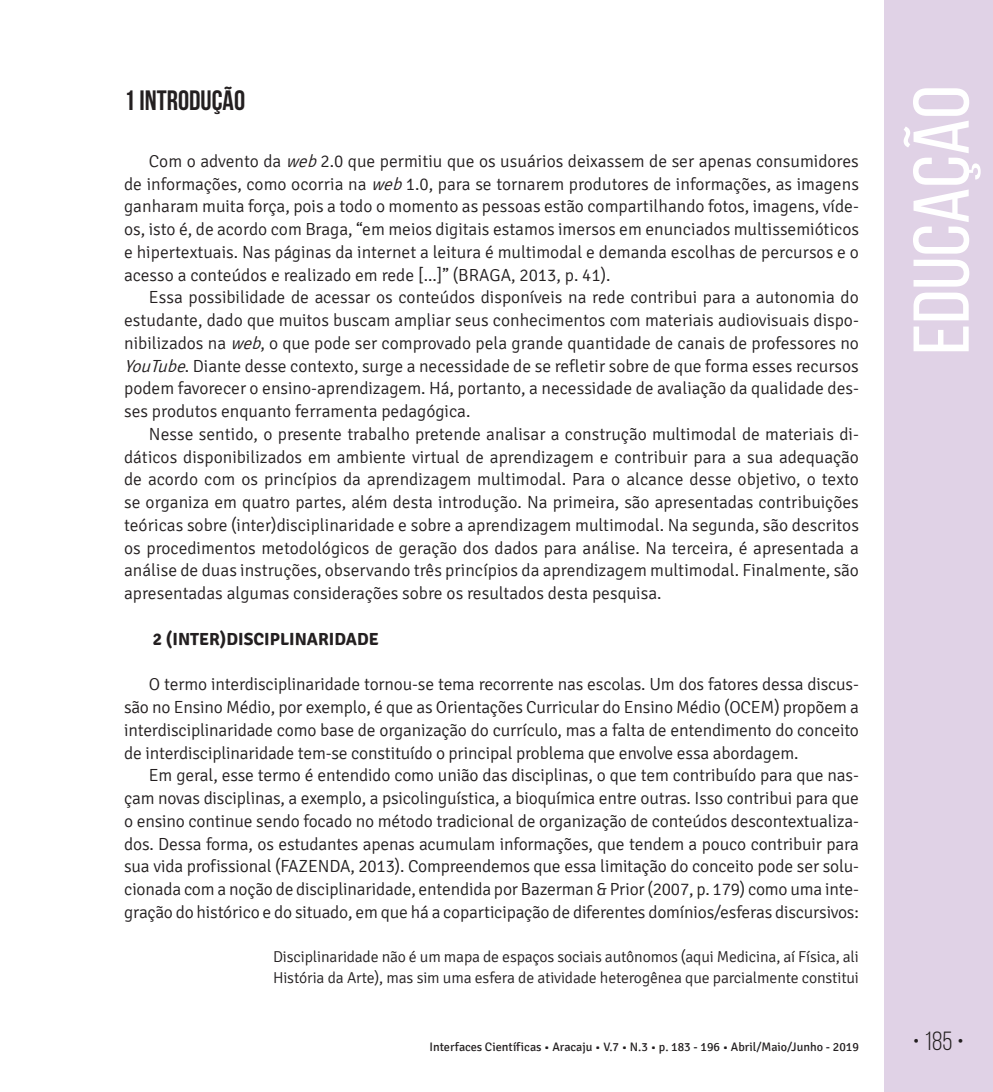
<style>
.page{position:relative;width:993px;height:1092px;background:#fff}
.page>*{position:absolute;margin:0;border:0;box-sizing:border-box;transform-origin:0 0}
.t1{font:78.75px "Bebas Neue";color:#fff;scale:1.09 1}
.t2{font:700 28px "Bebas Neue";color:#231f20}
.t3{font:26.25px "Bebas Neue";color:#231f20}
.t4{font:300 17.5px/22.8px "Signika";letter-spacing:-.005em;color:#231f20;text-align:justify}
.t5{font:700 17.5px "Signika";color:#231f20}
.t6{font:300 15.75px/21px "Signika";letter-spacing:-.01em;color:#231f20}
.t7{font:12.25px "Signika";color:#231f20}
.s1{font-style:italic}
</style>
<div class="page">
<div style="left:883px;top:0;width:109px;height:1091px;background:#e0d2e6"></div>
<h2 class="t2" style="left:124px;top:85px;width:122px">1 INTRODUÇÃO</h2>
<p class="t4" style="left:124px;top:150px;width:736px;text-indent:25px">Com o advento da <span class="s1">web</span>2.0 que permitiu que os usuários deixassem de ser apenas consumidores de informações, como ocorria na <span class="s1">web</span>1.0, para se tornarem produtores de informações, as imagens ganharam muita força, pois a todo o momento as pessoas estão compartilhando fotos, imagens, víde&shy;os, isto é, de acordo com Braga, “em meios digitais estamos imersos em enunciados multissemióticos e hipertextuais. Nas páginas da internet a leitura é multimodal e demanda escolhas de percursos e o acesso a conteúdos e realizado em rede [...]” (BRAGA, 2013, p. 41).</p>
<p class="t4" style="left:124px;top:286px;width:736px;text-indent:25px">Essa possibilidade de acessar os conteúdos disponíveis na rede contribui para a autonomia do estudante, dado que muitos buscam ampliar seus conhecimentos com materiais audiovisuais dispo&shy;nibilizados na <span class="s1">web</span>, o que pode ser comprovado pela grande quantidade de canais de professores no <span class="s1">YouTube</span>. Diante desse contexto, surge a necessidade de se refletir sobre de que forma esses recursos podem favorecer o ensino-aprendizagem. Há, portanto, a necessidade de avaliação da qualidade des&shy;ses produtos enquanto ferramenta pedagógica.</p>
<p class="t4" style="left:124px;top:423px;width:736px;text-indent:25px">Nesse sentido, o presente trabalho pretende analisar a construção multimodal de materiais di&shy;dáticos disponibilizados em ambiente virtual de aprendizagem e contribuir para a sua adequação de acordo com os princípios da aprendizagem multimodal. Para o alcance desse objetivo, o texto se organiza em quatro partes, além desta introdução. Na primeira, são apresentadas contribuições teóricas sobre (inter)disciplinaridade e sobre a aprendizagem multimodal. Na segunda, são descritos os procedimentos metodológicos de geração dos dados para análise. Na terceira, é apresentada a análise de duas instruções, observando três princípios da aprendizagem multimodal. Finalmente, são apresentadas algumas considerações sobre os resultados desta pesquisa.</p>
<p class="t5" style="left:153px;top:628px;width:227px">2 (INTER)DISCIPLINARIDADE</p>
<p class="t4" style="left:124px;top:673px;width:736px;text-indent:25px">O termo interdisciplinaridade tornou-se tema recorrente nas escolas. Um dos fatores dessa discus&shy;são no Ensino Médio, por exemplo, é que as Orientações Curricular do Ensino Médio (OCEM) propõem a interdisciplinaridade como base de organização do currículo, mas a falta de entendimento do conceito de interdisciplinaridade tem-se constituído o principal problema que envolve essa abordagem.</p>
<p class="t4" style="left:124px;top:764px;width:736px;text-indent:25px">Em geral, esse termo é entendido como união das disciplinas, o que tem contribuído para que nas&shy;çam novas disciplinas, a exemplo, a psicolinguística, a bioquímica entre outras. Isso contribui para que o ensino continue sendo focado no método tradicional de organização de conteúdos descontextualiza&shy;dos. Dessa forma, os estudantes apenas acumulam informações, que tendem a pouco contribuir para sua vida profissional (FAZENDA, 2013). Compreendemos que essa limitação do conceito pode ser solu&shy;cionada com a noção de disciplinaridade, entendida por Bazerman &amp; Prior (2007, p. 179) como uma inte&shy;gração do histórico e do situado, em que há a coparticipação de diferentes domínios/esferas discursivos:</p>
<p class="t6" style="left:273px;top:946px;width:587px">Disciplinaridade não é um mapa de espaços sociais autônomos (aqui Medicina, aí Física, ali<br>História da Arte), mas sim uma esfera de atividade heterogênea que parcialmente constitui</p>
<h1 class="t1" style="left:898px;top:355px;width:248px;rotate:-90deg">EDUCAÇÃO</h1>
<p class="t7" style="left:429px;top:1040px;width:431px">Interfaces Científicas • Aracaju • V.7 • N.3 • p. 183 - 196 • Abril/Maio/Junho - 2019</p>
<h3 class="t3" style="left:912px;top:1026px;width:53px">• 185 •</h3>
</div>
